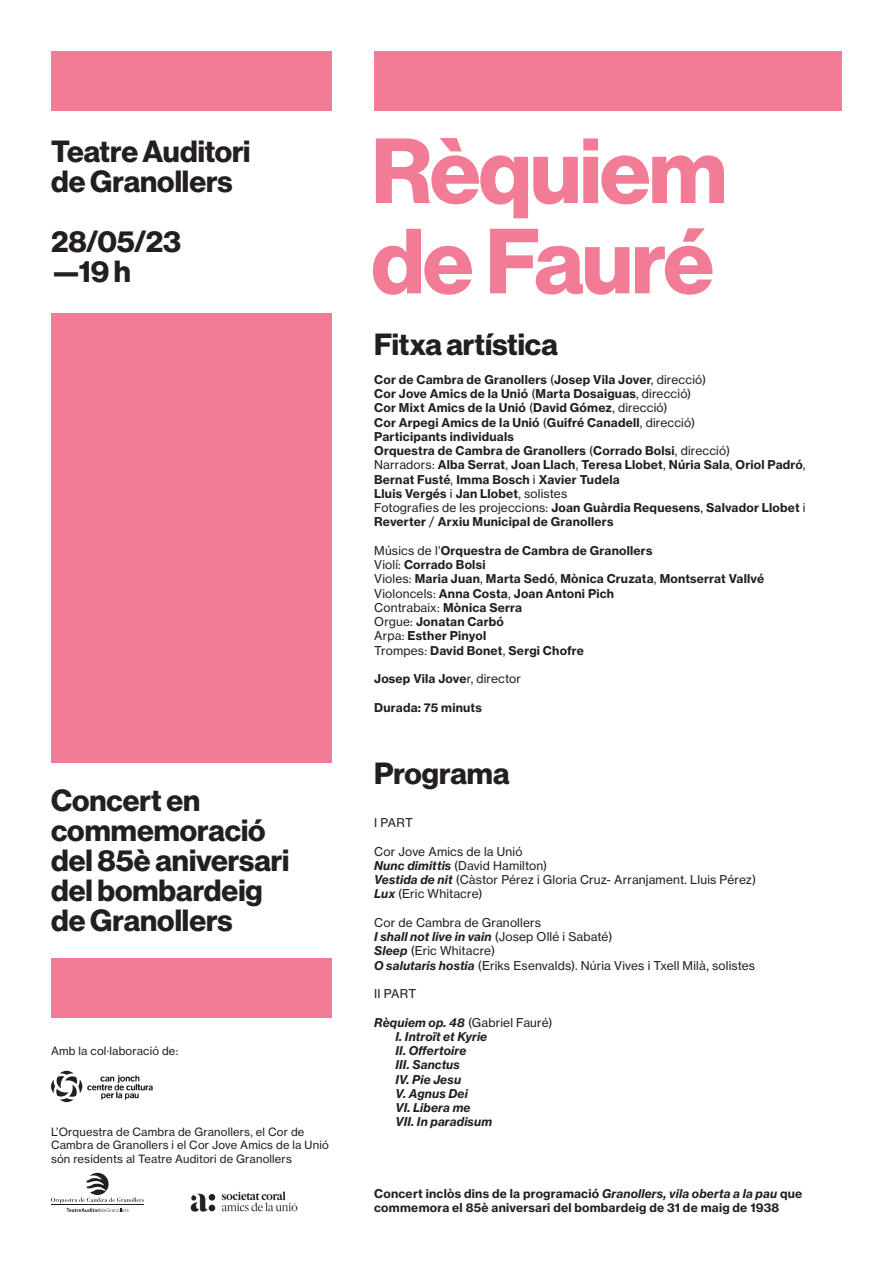
<style>
.page{position:relative;width:893px;height:1263px;background:#fff}
.page>*{position:absolute;margin:0;border:0;box-sizing:border-box;transform-origin:0 0}
.t1{font:90.3px/90.3px "N Haas Grotesk DS Pro 75 Bd";letter-spacing:-.02em;color:#f27b96}
.t2{font:30px/30px "N Haas Grotesk DS Pro 75 Bd";color:#231f20}
.t3{font:12px/14.2px "N Haas Grotesk TX Pro 75 Bd";letter-spacing:.02em;color:#231f20}
.t4{font:12px/14.2px "N Haas Grotesk TX Pro 55 Rg";letter-spacing:.015em;color:#231f20}
.t5{font:12px/14.2px "N Haas Grotesk TX Pro 76 Bd It";letter-spacing:.01em;color:#231f20}
.t6{font:11.25px/13.5px "N Haas Grotesk TX Pro 55 Rg";letter-spacing:.015em;color:#231f20}
.s1{font-family:"N Haas Grotesk TX Pro 55 Rg"}
.s2{font-family:"N Haas Grotesk TX Pro 75 Bd"}
.s3{font-family:"N Haas Grotesk TX Pro 76 Bd It"}
</style>
<div class="page">
<div style="left:374px;top:51px;width:468px;height:60px;background:#f27b96"></div>
<div style="left:51px;top:51px;width:281px;height:60px;background:#f27b96"></div>
<div style="left:51px;top:958px;width:281px;height:59px;background:#f27b96"></div>
<div style="left:51px;top:313px;width:281px;height:450px;background:#f27b96"></div>
<svg style="left:51px;top:1071px;width:102px;height:31px"></svg>
<svg style="left:51px;top:1173px;width:93px;height:39px"></svg>
<hr style="left:51px;top:1204px;width:93px;height:1px;background:#231f20">
<img style="left:190px;top:1191px;width:108px;height:21px">
<h2 class="t2" style="left:51px;top:137px;width:201px">Teatre Auditori de Granollers</h2>
<h2 class="t2" style="left:51px;top:227px;width:131px">28/05/23 —19 h</h2>
<h2 class="t2" style="left:51px;top:786px;width:240px">Concert en commemoració del 85è aniversari del bombardeig de Granollers</h2>
<p class="t6" style="left:51px;top:1044px;width:129px">Amb la col·laboració de:</p>
<p class="t6" style="left:51px;top:1125px;width:279px">L’Orquestra de Cambra de Granollers, el Cor de<br>Cambra de Granollers i el Cor Jove Amics de la Unió són residents al Teatre Auditori de Granollers</p>
<h1 class="t1" style="left:371px;top:128px;width:357px">Rèquiem de Fauré</h1>
<h2 class="t2" style="left:374px;top:330px;width:185px">Fitxa artística</h2>
<p class="t3" style="left:374px;top:372px;width:433px">Cor de Cambra de Granollers <span class="s1">(</span>Josep Vila Jover<span class="s1">, direcció)<br></span>Cor Jove Amics de la Unió <span class="s1">(</span>Marta Dosaiguas<span class="s1">, direcció)<br></span>Cor Mixt Amics de la Unió <span class="s1">(</span>David Gómez<span class="s1">, direcció)<br></span>Cor Arpegi Amics de la Unió <span class="s1">(</span>Guifré Canadell<span class="s1">, direcció)<br></span>Participants individuals<br>Orquestra de Cambra de Granollers <span class="s1">(</span>Corrado Bolsi<span class="s1">, direcció)<br>Narradors:</span> Alba Serrat<span class="s1">,</span> Joan Llach<span class="s1">,</span> Teresa Llobet<span class="s1">,</span> Núria Sala<span class="s1">,</span> Oriol Padró<span class="s1">, </span>Bernat Fusté<span class="s1">,</span> Imma Bosch <span class="s1">i</span> Xavier Tudela<br>Lluis Vergés <span class="s1">i</span> Jan Llobet<span class="s1">, solistes<br>Fotografies de les projeccions:</span> Joan Guàrdia Requesens<span class="s1">,</span> Salvador Llobet <span class="s1">i </span>Reverter <span class="s1">/</span> Arxiu Municipal de Granollers</p>
<p class="t3" style="left:374px;top:543px;width:391px"><span class="s1">Músics de l’</span>Orquestra de Cambra de Granollers<br><span class="s1">Violí:</span> Corrado Bolsi<br><span class="s1">Violes:</span> Maria Juan<span class="s1">,</span> Marta Sedó<span class="s1">,</span> Mònica Cruzata<span class="s1">,</span> Montserrat Vallvé <span class="s1">Violoncels:</span> Anna Costa<span class="s1">,</span> Joan Antoni Pich</p>
<p class="t4" style="left:374px;top:600px;width:149px">Contrabaix: <span class="s2">Mònica Serra</span></p>
<p class="t3" style="left:374px;top:614px;width:211px"><span class="s1">Orgue:</span> Jonatan Carbó<br><span class="s1">Arpa:</span> Esther Pinyol<br><span class="s1">Trompes:</span> David Bonet<span class="s1">,</span> Sergi Chofre</p>
<p class="t3" style="left:374px;top:671px;width:148px">Josep Vila Jove<span class="s1">r, director</span></p>
<p class="t3" style="left:374px;top:700px;width:109px">Durada: 75 minuts</p>
<h2 class="t2" style="left:374px;top:759px;width:137px">Programa</h2>
<p class="t4" style="left:374px;top:816px;width:40px">I PART</p>
<p class="t4" style="left:374px;top:844px;width:383px">Cor Jove Amics de la Unió<br><span class="s3">Nunc dimittis</span> (David Hamilton)<br><span class="s3">Vestida de nit</span> (Càstor Pérez i Gloria Cruz- Arranjament. Lluis Pérez)<br><span class="s3">Lux</span> (Eric Whitacre)</p>
<p class="t4" style="left:374px;top:915px;width:168px">Cor de Cambra de Granollers</p>
<p class="t5" style="left:374px;top:930px;width:240px">I shall not live in vain <span class="s1">(Josep Ollé i Sabaté)</span></p>
<p class="t4" style="left:374px;top:944px;width:382px"><span class="s3">Sleep</span> (Eric Whitacre)<br><span class="s3">O salutaris hostia</span> (Eriks Esenvalds). Núria Vives i Txell Milà, solistes</p>
<p class="t4" style="left:374px;top:986px;width:43px">II PART</p>
<p class="t4" style="left:374px;top:1015px;width:180px"><span class="s3">Rèquiem op. 48</span> (Gabriel Fauré)</p>
<p class="t5" style="left:395px;top:1029px;width:98px">I. Introït et Kyrie<br>II. Offertoire<br>III. Sanctus<br>IV. Pie Jesu<br>V. Agnus Dei<br>VI. Libera me<br>VII. In paradisum</p>
<p class="t3" style="left:374px;top:1186px;width:430px">Concert inclòs dins de la programació <span class="s3">Granollers, vila oberta a la pau</span> que commemora el 85è aniversari del bombardeig de 31 de maig de 1938</p>
</div>
